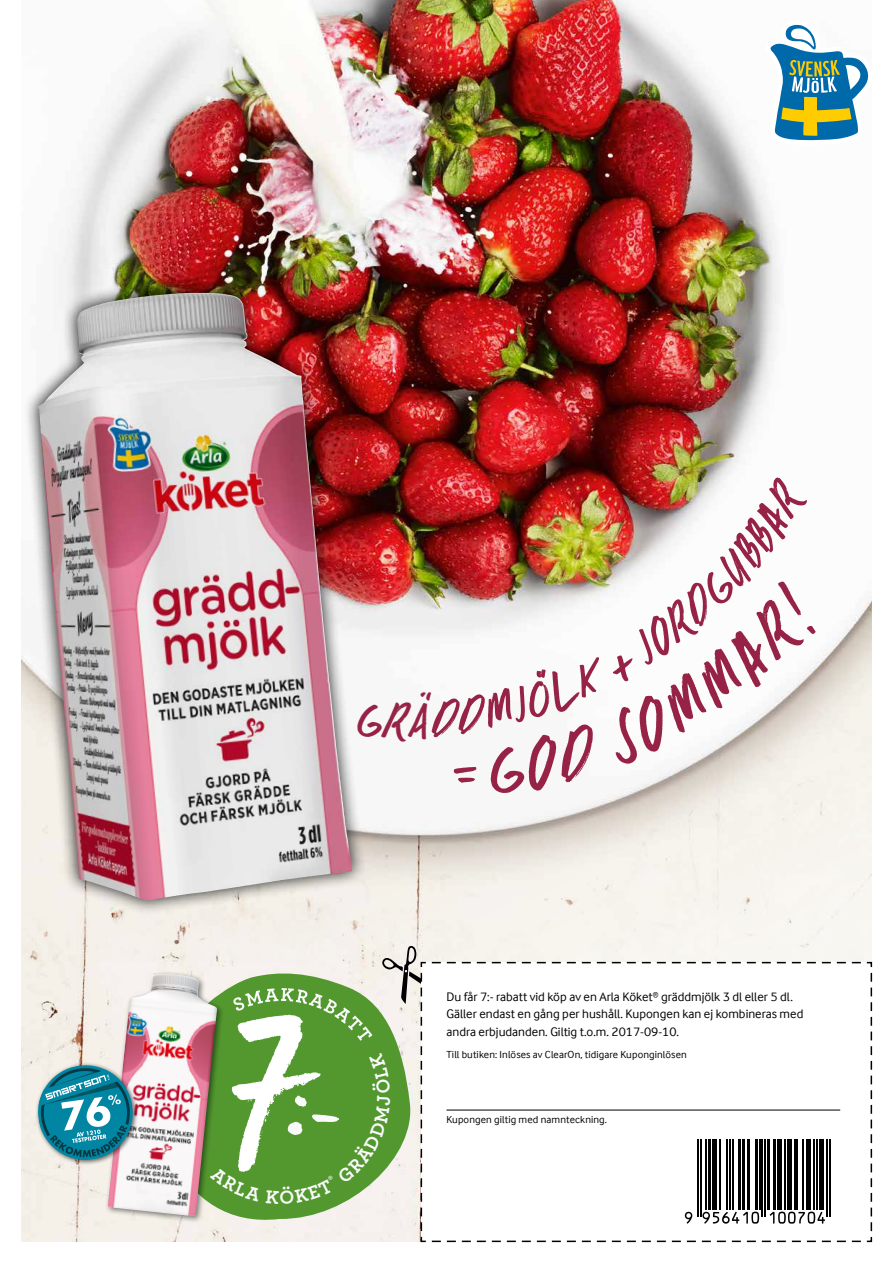
<style>
.page{position:relative;width:893px;height:1263px;background:#fff}
.page>*{position:absolute;margin:0;border:0;box-sizing:border-box;transform-origin:0 0}
.t1{font:46.5px "AK Hand";color:#962346}
.t2{font:12.75px/17.2px "Arla Inter Face";color:#000}
.t3{font:10.5px "Arla Inter Face";letter-spacing:.01em;color:#000}
</style>
<div class="page">
<img style="left:21px;top:0;width:851px;height:961px">
<div style="left:21px;top:911px;width:400px;height:330px;background:#f5f0e8"></div>
<div style="left:104px;top:970px;width:120px;height:253px;background:#000;opacity:.5"></div>
<img style="left:108px;top:974px;width:102px;height:242px">
<svg style="left:765px;top:20px;width:107px;height:125px"></svg>
<div style="left:35px;top:1062px;width:104px;height:104px;background:#000;opacity:.6"></div>
<svg style="left:35px;top:1062px;width:101px;height:101px"></svg>
<svg style="left:420px;top:961px;width:453px;height:282px"></svg>
<div style="left:23px;top:277px;width:344px;height:638px;background:#000;opacity:.8"></div>
<img style="left:77px;top:293px;width:120px;height:55px">
<svg style="left:210px;top:946px;width:212px;height:288px"></svg>
<svg style="left:357px;top:704px;width:26px;height:34px"></svg>
<img style="left:406px;top:476px;width:421px;height:319px">
<h1 class="t1" style="left:382px;top:696px;width:29px">R</h1>
<p class="t2" style="left:446px;top:988px;width:358px">Du får 7:- rabatt vid köp av en Arla Köket<sup>®</sup> gräddmjölk 3 dl eller 5 dl.<br>Gäller endast en gång per hushåll. Kupongen kan ej kombineras med andra erbjudanden. Giltig t.o.m. 2017-09-10.</p>
<p class="t3" style="left:446px;top:1048px;width:242px">Till butiken: Inlöses av ClearOn, tidigare Kuponginlösen</p>
<p class="t3" style="left:446px;top:1113px;width:162px">Kupongen giltig med namnteckning.</p>
</div>
